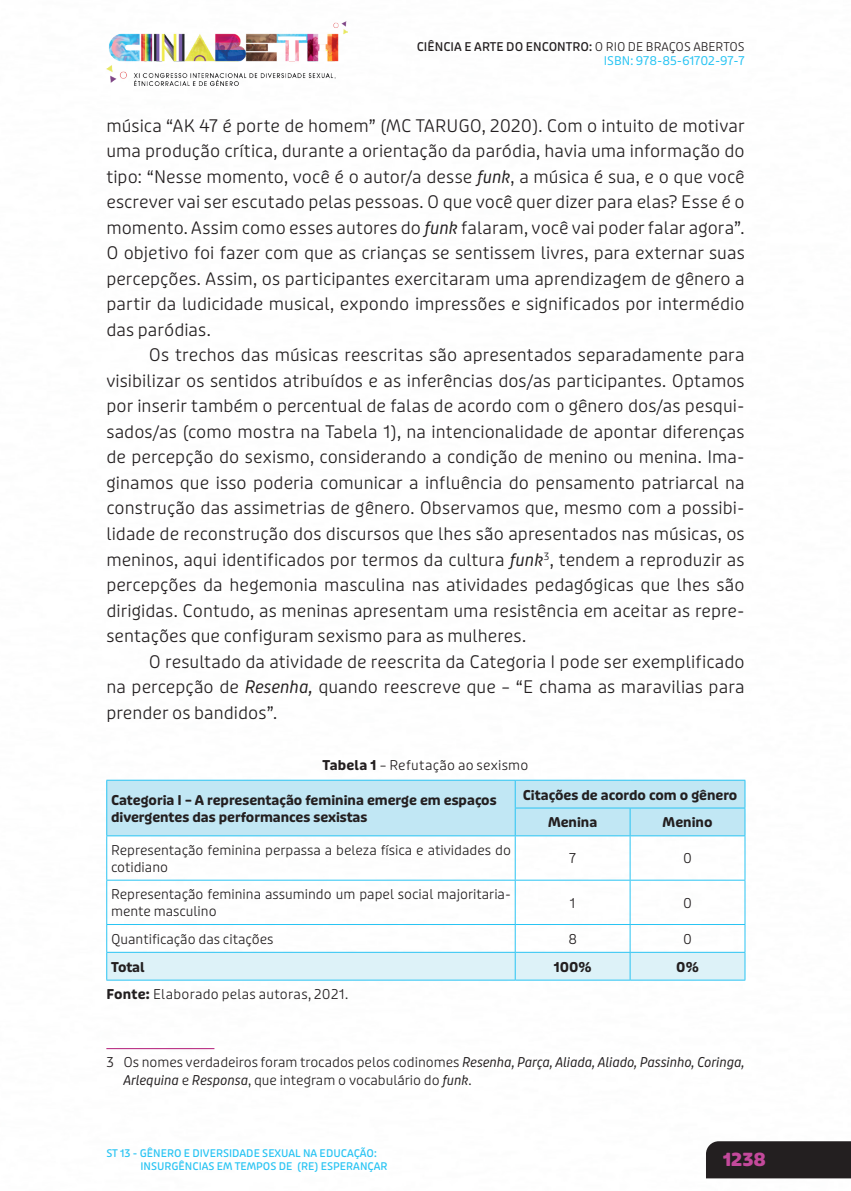
<style>
.page{position:relative;width:851px;height:1191px;background:#fff}
.page>*{position:absolute;margin:0;border:0;box-sizing:border-box;transform-origin:0 0}
.t1{font:700 expanded 18px "Puffin Display Soft";color:#c3499b}
._8_CORPO{font:300 17.25px/25.5px "Puffin Display Soft";letter-spacing:.005em;color:#231f20;text-align:justify}
._14_TABELA{font:300 13.5px/16.5px "Puffin Display Soft";color:#231f20}
._5_RODAPE{font:300 13.5px/18px "Puffin Display Soft";color:#231f20}
._14_TABELA-2{font:700 13.5px "Puffin Display Soft";color:#231f20}
._13_FONTES{font:300 13.5px "Puffin Display Soft";letter-spacing:.015em;color:#231f20}
._12_LEGENDAS{font:300 13.5px "Puffin Display Soft";letter-spacing:.02em;color:#231f20}
.t2{font:12px "Puffin Display Soft Medm";color:#231f20}
.t3{font:12px "Puffin Display Soft";letter-spacing:-.005em;color:#29c4f3}
.t4{font:10.5px/12.6px "Puffin Display Soft Medm";color:#29c4f3}
.s1{font-family:"Puffin Display Soft";font-weight:300}
.s2{font-weight:400;font-style:italic}
.s3{font-weight:700}
</style>
<div class="page">
<img style="left:106px;top:21px;width:242px;height:64px">
<div style="left:706px;top:1141px;width:144px;height:37px;background:#231f20"></div>
<hr style="left:629px;top:836px;width:1px;height:43px;background:#29c4f3">
<hr style="left:515px;top:879px;width:115px;height:1px;background:#29c4f3">
<hr style="left:630px;top:879px;width:115px;height:1px;background:#29c4f3">
<hr style="left:629px;top:880px;width:1px;height:44px;background:#29c4f3">
<hr style="left:515px;top:924px;width:115px;height:1px;background:#29c4f3">
<hr style="left:630px;top:924px;width:115px;height:1px;background:#29c4f3">
<hr style="left:744px;top:836px;width:1px;height:43px;background:#29c4f3">
<hr style="left:744px;top:880px;width:1px;height:44px;background:#29c4f3">
<svg style="left:106px;top:925px;width:639px;height:55px"></svg>
<hr style="left:106px;top:836px;width:1px;height:43px;background:#29c4f3">
<hr style="left:514px;top:836px;width:1px;height:43px;background:#29c4f3">
<div style="left:106px;top:780px;width:639px;height:56px;background:#c1e7f4"></div>
<hr style="left:106px;top:835px;width:409px;height:1px;background:#29c4f3">
<hr style="left:106px;top:879px;width:409px;height:1px;background:#29c4f3">
<hr style="left:106px;top:880px;width:1px;height:44px;background:#29c4f3">
<hr style="left:514px;top:880px;width:1px;height:44px;background:#29c4f3">
<hr style="left:106px;top:924px;width:409px;height:1px;background:#29c4f3">
<hr style="left:106px;top:1048px;width:108px;height:1px;background:#b21976">
<p class="t2" style="left:416px;top:39px;width:329px">CIÊNCIA E ARTE DO ENCONTRO: <span class="s1">O RIO DE BRAÇOS ABERTOS</span></p>
<p class="t3" style="left:603px;top:54px;width:142px">ISBN: 978-85-61702-97-7</p>
<p class="_8_CORPO" style="left:106px;top:113px;width:639px">música “AK 47 é porte de homem” (MC TARUGO, 2020). Com o intuito de motivar uma produção crítica, durante a orientação da paródia, havia uma informação do tipo: “Nesse momento, você é o autor/a desse <span class="s2">funk</span>, a música é sua, e o que você escrever vai ser escutado pelas pessoas. O que você quer dizer para elas? Esse é o momento. Assim como esses autores do <span class="s2">funk</span> falaram, você vai poder falar agora”.<br>O objetivo foi fazer com que as crianças se sentissem livres, para externar suas percepções. Assim, os participantes exercitaram uma aprendizagem de gênero a partir da ludicidade musical, expondo impressões e significados por intermédio das paródias.</p>
<p class="_8_CORPO" style="left:106px;top:343px;width:639px;text-indent:43px">Os trechos das músicas reescritas são apresentados separadamente para visibilizar os sentidos atribuídos e as inferências dos/as participantes. Optamos por inserir também o percentual de falas de acordo com o gênero dos/as pesqui&shy;sados/as (como mostra na Tabela 1), na intencionalidade de apontar diferenças de percepção do sexismo, considerando a condição de menino ou menina. Ima&shy;ginamos que isso poderia comunicar a influência do pensamento patriarcal na construção das assimetrias de gênero. Observamos que, mesmo com a possibi&shy;lidade de reconstrução dos discursos que lhes são apresentados nas músicas, os meninos, aqui identificados por termos da cultura <span class="s2">funk</span><sup>3</sup>, tendem a reproduzir as percepções da hegemonia masculina nas atividades pedagógicas que lhes são dirigidas. Contudo, as meninas apresentam uma resistência em aceitar as repre&shy;sentações que configuram sexismo para as mulheres.</p>
<p class="_8_CORPO" style="left:106px;top:649px;width:639px;text-indent:43px">O resultado da atividade de reescrita da Categoria I pode ser exemplificado na percepção de <span class="s2">Resenha,</span> quando reescreve que – “E chama as maravilias para prender os bandidos”.</p>
<p class="_12_LEGENDAS" style="left:322px;top:757px;width:207px"><span class="s3">Tabela 1</span> – Refutação ao sexismo</p>
<p class="_14_TABELA-2" style="left:111px;top:792px;width:387px">Categoria I – A representação feminina emerge em espaços</p>
<p class="_14_TABELA-2" style="left:111px;top:808px;width:258px">divergentes das performances sexistas</p>
<p class="_14_TABELA-2" style="left:522px;top:786px;width:216px">Citações de acordo com o gênero</p>
<p class="_14_TABELA-2" style="left:548px;top:814px;width:51px">Menina</p>
<p class="_14_TABELA-2" style="left:662px;top:814px;width:51px">Menino</p>
<p class="_14_TABELA" style="left:111px;top:842px;width:401px">Representação feminina perpassa a beleza física e atividades do cotidiano</p>
<p class="_14_TABELA" style="left:569px;top:850px;width:8px">7</p>
<p class="_14_TABELA" style="left:683px;top:850px;width:10px">0</p>
<p class="_14_TABELA" style="left:111px;top:886px;width:401px">Representação feminina assumindo um papel social majoritaria&shy;mente masculino</p>
<p class="_14_TABELA" style="left:570px;top:895px;width:7px">1</p>
<p class="_14_TABELA" style="left:683px;top:895px;width:10px">0</p>
<p class="_14_TABELA" style="left:111px;top:931px;width:164px">Quantificação das citações</p>
<p class="_14_TABELA" style="left:568px;top:931px;width:10px">8</p>
<p class="_14_TABELA" style="left:683px;top:931px;width:10px">0</p>
<p class="_14_TABELA-2" style="left:111px;top:958px;width:35px">Total</p>
<p class="_14_TABELA-2" style="left:553px;top:958px;width:39px">100%</p>
<p class="_14_TABELA-2" style="left:676px;top:958px;width:24px">0%</p>
<p class="_13_FONTES" style="left:106px;top:986px;width:243px"><span class="s3">Fonte:</span> Elaborado pelas autoras, 2021.</p>
<p class="_5_RODAPE" style="left:123px;top:1053px;width:622px;text-indent:-17px">3 Os nomes verdadeiros foram trocados pelos codinomes <span class="s2">Resenha, Parça, Aliada, Aliado, Passinho, Coringa,<br>Arlequina</span> e <span class="s2">Responsa</span>, que integram o vocabulário do <span class="s2">funk</span>.</p>
<p class="t4" style="left:140px;top:1147px;width:248px;text-indent:-34px">ST 13 - GÊNERO E DIVERSIDADE SEXUAL NA EDUCAÇÃO:<br>INSURGÊNCIAS EM TEMPOS DE (RE) ESPERANÇAR</p>
<p class="t1" style="left:722px;top:1148px;width:44px">1238</p>
</div>
